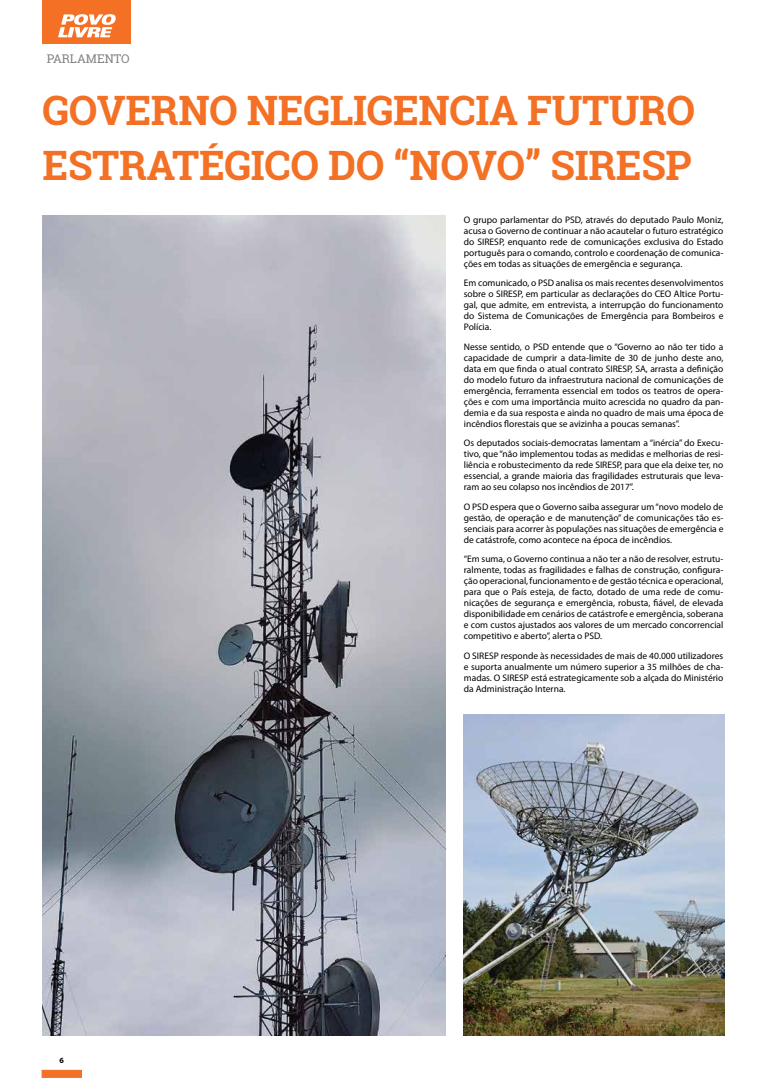
<style>
.page{position:relative;width:766px;height:1078px;background:#fff}
.page>*{position:absolute;margin:0;border:0;box-sizing:border-box;transform-origin:0 0}
.t1{font:700 40.5px/54.4px "Roboto Slab";letter-spacing:-.01em;color:#f37024}
.t2{font:12px "Roboto Slab";color:#808285}
.t3{font:9.5px/11px "Myriad Pro";color:#000;text-align:justify}
.t4{font:700 8px "Myriad Pro";color:#000}
</style>
<div class="page">
<div style="left:42px;top:1069px;width:40px;height:8px;background:#f37024;border:1px solid #f37024"></div>
<div style="left:43px;top:0;width:88px;height:44px;background:#f37024"></div>
<svg style="left:58px;top:14px;width:58px;height:23px"></svg>
<img style="left:43px;top:215px;width:402px;height:820px">
<img style="left:463px;top:714px;width:261px;height:321px">
<p class="t2" style="left:47px;top:51px;width:84px">PARLAMENTO</p>
<h1 class="t1" style="left:43px;top:83px;width:654px">GOVERNO NEGLIGENCIA FUTURO<br>ESTRATÉGICO DO “NOVO” SIRESP</h1>
<p class="t3" style="left:463px;top:214px;width:261px">O grupo parlamentar do PSD, através do deputado Paulo Moniz, acusa o Governo de continuar a não acautelar o futuro estratégico do SIRESP, enquanto rede de comunicações exclusiva do Estado português para o comando, controlo e coordenação de comunica&shy;ções em todas as situações de emergência e segurança.</p>
<p class="t3" style="left:463px;top:277px;width:261px">Em comunicado, o PSD analisa os mais recentes desenvolvimentos sobre o SIRESP, em particular as declarações do CEO Altice Portu&shy;gal, que admite, em entrevista, a interrupção do funcionamento do Sistema de Comunicações de Emergência para Bombeiros e Polícia.</p>
<p class="t3" style="left:463px;top:341px;width:261px">Nesse sentido, o PSD entende que o “Governo ao não ter tido a capacidade de cumprir a data-limite de 30 de junho deste ano, data em que finda o atual contrato SIRESP, SA, arrasta a definição do modelo futuro da infraestrutura nacional de comunicações de emergência, ferramenta essencial em todos os teatros de opera&shy;ções e com uma importância muito acrescida no quadro da pan&shy;demia e da sua resposta e ainda no quadro de mais uma época de incêndios florestais que se avizinha a poucas semanas”.</p>
<p class="t3" style="left:463px;top:437px;width:261px">Os deputados sociais-democratas lamentam a “inércia” do Execu&shy;tivo, que “não implementou todas as medidas e melhorias de resi&shy;liência e robustecimento da rede SIRESP, para que ela deixe ter, no essencial, a grande maioria das fragilidades estruturais que leva&shy;ram ao seu colapso nos incêndios de 2017”.</p>
<p class="t3" style="left:463px;top:501px;width:261px">O PSD espera que o Governo saiba assegurar um “novo modelo de gestão, de operação e de manutenção” de comunicações tão es&shy;senciais para acorrer às populações nas situações de emergência e de catástrofe, como acontece na época de incêndios.</p>
<p class="t3" style="left:463px;top:553px;width:261px">“Em suma, o Governo continua a não ter a não de resolver, estrutu&shy;ralmente, todas as fragilidades e falhas de construção, configura&shy;ção operacional, funcionamento e de gestão técnica e operacional, para que o País esteja, de facto, dotado de uma rede de comu&shy;nicações de segurança e emergência, robusta, fiável, de elevada disponibilidade em cenários de catástrofe e emergência, soberana e com custos ajustados aos valores de um mercado concorrencial competitivo e aberto”, alerta o PSD.</p>
<p class="t3" style="left:463px;top:650px;width:261px">O SIRESP responde às necessidades de mais de 40.000 utilizadores e suporta anualmente um número superior a 35 milhões de cha&shy;madas. O SIRESP está estrategicamente sob a alçada do Ministério da Administração Interna.</p>
<p class="t4" style="left:60px;top:1054px;width:6px">6</p>
</div>
